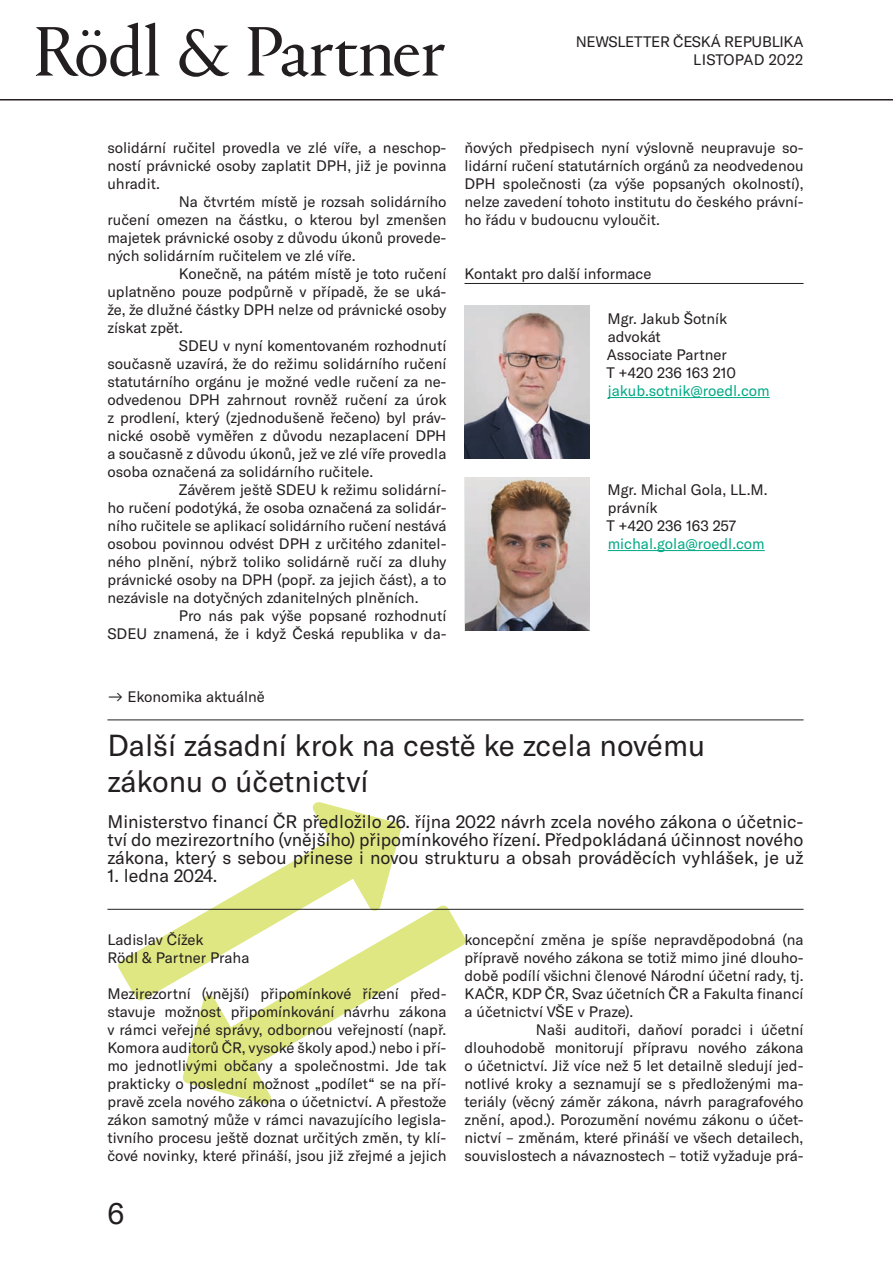
<style>
.page{position:relative;width:893px;height:1263px;background:#fff}
.page>*{position:absolute;margin:0;border:0;box-sizing:border-box;transform-origin:0 0}
.t1{font:30px/36px "GT America";color:#231f20}
.t2{font:18px/18px "GT America";color:#231f20;text-align:justify}
.t3{font:15px/18px "GT America";color:#231f20}
.t4{font:15px "GT America";color:#00a985}
.t5{font:15px/18px "GT America";letter-spacing:-.02em;color:#231f20;text-align:right}
</style>
<div class="page">
<svg style="left:118px;top:802px;width:348px;height:302px"></svg>
<hr style="left:0;top:99px;width:893px;height:1px;background:#231f20">
<hr style="left:107px;top:720px;width:697px;height:1px;background:#231f20">
<hr style="left:107px;top:909px;width:697px;height:1px;background:#231f20">
<hr style="left:464px;top:283px;width:340px;height:1px;background:#231f20">
<img style="left:465px;top:306px;width:124px;height:153px">
<img style="left:465px;top:477px;width:124px;height:153px">
<hr style="left:608px;top:397px;width:162px;height:1px;background:#00a985">
<hr style="left:608px;top:550px;width:157px;height:1px;background:#00a985">
<svg style="left:36px;top:23px;width:409px;height:54px"></svg>
<p class="t3" style="left:576px;top:32px;width:11px">NEWSLETTER</p>
<p class="t5" style="left:673px;top:32px;width:132px">česká republi ka li sto pad 2022</p>
<p class="t3" style="left:107px;top:139px;width:341px">solidární ručitel provedla ve zlé víře, a neschop&shy;ností právnické osoby zaplatit DPH, již je povinna uhradit.<br>N</p>
<p class="t3" style="left:107px;top:193px;width:341px;text-indent:83px">a čtvrtém místě je rozsah solidárního ručení omezen na částku, o kterou byl zmenšen majetek právnické osoby z důvodu úkonů provede&shy;ných solidárním ručitelem ve zlé víře.<br>K</p>
<p class="t3" style="left:107px;top:265px;width:341px;text-indent:81px">onečně, na pátém místě je toto ručení uplatněno pouze podpůrně v případě, že se uká&shy;že, že dlužné částky DPH nelze od právnické osoby získat zpět.<br>S</p>
<p class="t3" style="left:188px;top:337px;width:260px">DEU v nyní komentovaném rozhodnutí</p>
<p class="t3" style="left:107px;top:355px;width:341px">současně uzavírá, že do režimu solidárního ručení</p>
<p class="t3" style="left:107px;top:373px;width:341px">statutárního orgánu je možné vedle ručení za ne-</p>
<p class="t3" style="left:107px;top:391px;width:341px">odvedenou DPH zahrnout rovněž ručení za úrok</p>
<p class="t3" style="left:107px;top:409px;width:341px">z prodlení, který (zjednodušeně řečeno) byl práv-</p>
<p class="t3" style="left:107px;top:427px;width:341px">nické osobě vyměřen z důvodu nezaplacení DPH</p>
<p class="t3" style="left:107px;top:445px;width:341px">a současně z důvodu úkonů, jež ve zlé víře provedla</p>
<p class="t3" style="left:107px;top:463px;width:267px">osoba označená za solidárního ručitele.</p>
<p class="t3" style="left:179px;top:481px;width:269px">Závěrem ještě SDEU k režimu solidární-</p>
<p class="t3" style="left:107px;top:499px;width:341px">ho ručení podotýká, že osoba označená za solidár-</p>
<p class="t3" style="left:107px;top:517px;width:341px">ního ručitele se aplikací solidárního ručení nestává</p>
<p class="t3" style="left:107px;top:535px;width:341px">osobou povinnou odvést DPH z určitého zdanitel-</p>
<p class="t3" style="left:107px;top:553px;width:341px">ného plnění, nýbrž toliko solidárně ručí za dluhy</p>
<p class="t3" style="left:107px;top:571px;width:341px">právnické osoby na DPH (popř. za jejich část), a to</p>
<p class="t3" style="left:107px;top:589px;width:313px">nezávisle na dotyčných zdanitelných plněních.</p>
<p class="t3" style="left:107px;top:607px;width:42px">P</p>
<p class="t3" style="left:107px;top:607px;width:341px;text-align:right">ro nás pak výše popsané rozhodnutí<br>SDEU znamená, že i když Česká republika v da-</p>
<p class="t3" style="left:464px;top:139px;width:341px;text-align:justify">ňových předpisech nyní výslovně neupravuje so&shy;lidární ručení statutárních orgánů za neodvedenou DPH společnosti (za výše popsaných okolností), nelze zavedení tohoto institutu do českého právní&shy;ho řádu v budoucnu vyloučit.</p>
<p class="t3" style="left:464px;top:265px;width:189px">Kontakt pro další informace</p>
<p class="t3" style="left:607px;top:310px;width:131px">Mgr. Jakub Šotník advokát<br>Associate Partner<br>T +420 236 163 210</p>
<p class="t4" style="left:608px;top:382px;width:163px">jakub.sotnik@roedl.com</p>
<p class="t3" style="left:607px;top:481px;width:163px">Mgr. Michal Gola, LL.M. právník<br>T +420 236 163 257</p>
<p class="t4" style="left:608px;top:535px;width:158px">michal.gola@roedl.com</p>
<p class="t3" style="left:107px;top:688px;width:159px">→ Ekonomika aktuálně</p>
<h1 class="t1" style="left:107px;top:727px;width:599px">Další zásadní krok na cestě ke zcela novému zákonu o účetnictví</h1>
<p class="t2" style="left:107px;top:813px;width:698px">Ministerstvo financí ČR předložilo 26. října 2022 návrh zcela nového zákona o účetnic&shy;tví do mezirezortního (vnějšího) připomínkového řízení. Předpokládaná účinnost nového zákona, který s sebou přinese i novou strukturu a obsah prováděcích vyhlášek, je už</p>
<p class="t2" style="left:107px;top:867px;width:112px">1. ledna 2024.</p>
<p class="t3" style="left:107px;top:931px;width:143px">Ladislav Čížek<br>Rödl &amp; Partner Praha</p>
<p class="t3" style="left:107px;top:985px;width:341px;text-align:justify">Mezirezortní (vnější) připomínkové řízení před&shy;stavuje možnost připomínkování návrhu zákona v rámci veřejné správy, odbornou veřejností (např.<br>Komora auditorů ČR, vysoké školy apod.) nebo i pří&shy;mo jednotlivými občany a společnostmi. Jde tak prakticky o poslední možnost „podílet“ se na pří&shy;pravě zcela nového zákona o účetnictví. A přestože zákon samotný může v rámci navazujícího legisla&shy;tivního procesu ještě doznat určitých změn, ty klí&shy;čové novinky, které přináší, jsou již zřejmé a jejich</p>
<h1 class="t1" style="left:107px;top:1195px;width:18px">6</h1>
<p class="t3" style="left:464px;top:931px;width:341px">koncepční změna je spíše nepravděpodobná (na přípravě nového zákona se totiž mimo jiné dlouho&shy;době podílí všichni členové Národní účetní rady, tj.<br>KAČR, KDP ČR, Svaz účetních ČR a Fakulta financí a účetnictví VŠE v Praze).<br>N</p>
<p class="t3" style="left:464px;top:1021px;width:341px;text-align:justify;text-indent:83px">aši auditoři, daňoví poradci i účetní dlouhodobě monitorují přípravu nového zákona o účetnictví. Již více než 5 let detailně sledují jed&shy;notlivé kroky a seznamují se s předloženými ma&shy;teriály (věcný záměr zákona, návrh paragrafového znění, apod.). Porozumění novému zákonu o účet&shy;nictví – změnám, které přináší ve všech detailech, souvislostech a návaznostech – totiž vyžaduje prá-</p>
</div>
